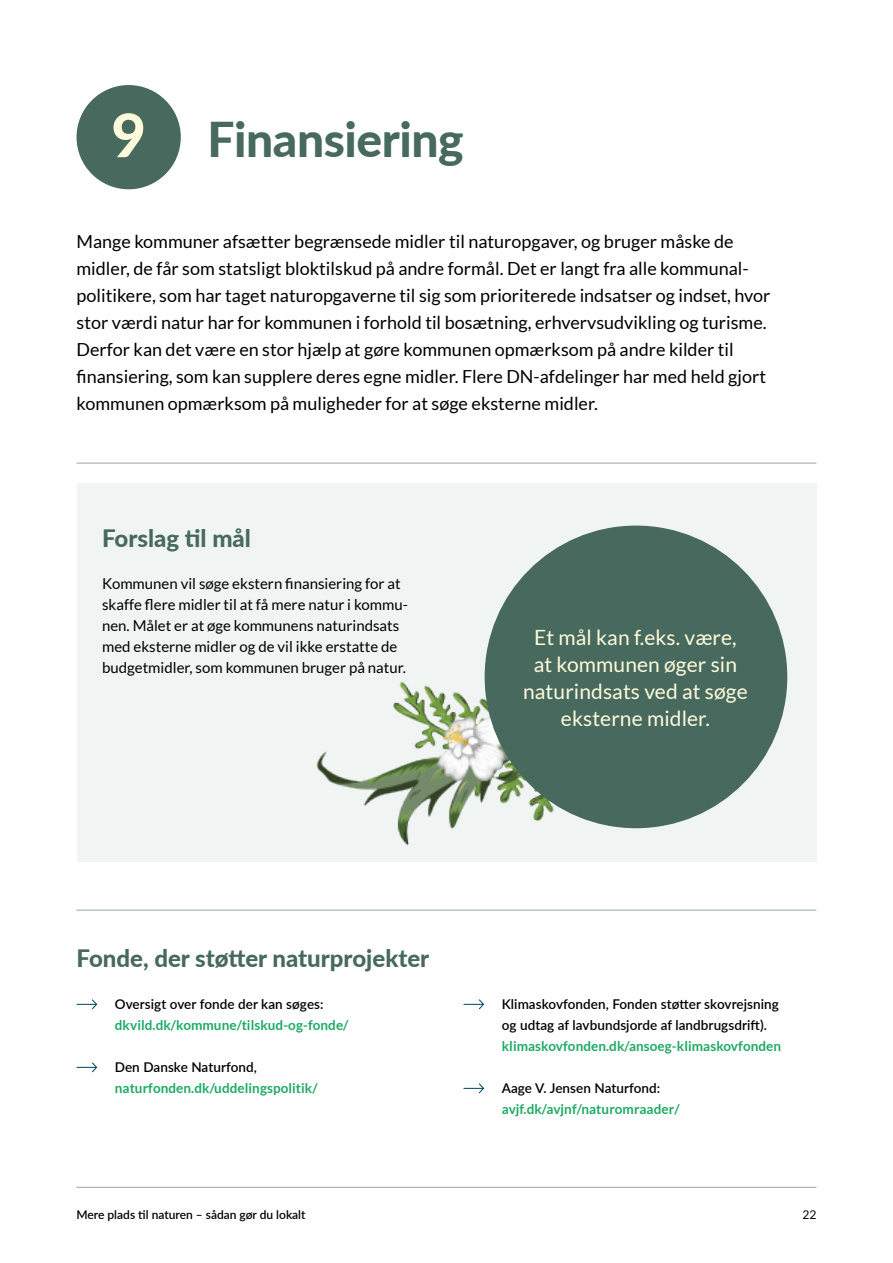
<style>
.page{position:relative;width:893px;height:1263px;background:#fff}
.page>*{position:absolute;margin:0;border:0;box-sizing:border-box;transform-origin:0 0}
.LILLE_FED_RUBRIK{font:800 60px "Lato";color:#fdfadb}
.Rubrik_NY{font:800 48px "Lato";letter-spacing:-.01em;color:#47695e}
.LILLE_FED_RUBRIK-2{font:800 24px "Lato";color:#47695e}
.Fakta_boble_LYS{font:21px/27px "Lato";letter-spacing:.005em;color:#fdfadb;text-align:center}
.Manchet_NY_NY{font:18px/27px "Lato";color:#000}
.BRØDTEKST_NY{font:15px/21px "Lato";color:#000}
.Fakta_BRØD_NY___PIL{font:700 13.5px/21px "Lato";letter-spacing:.005em;color:#1faa64}
.Fakta_BRØD_NY___PIL-2{font:600 13.5px/21px "Lato";letter-spacing:.005em;color:#000}
.t1{font:600 12px "Lato";color:#000}
.t2{font:12px "Lato";color:#000}
.s1{font-weight:600;color:#000}
.s2{font-weight:700;color:#1faa64}
</style>
<div class="page">
<hr style="left:77px;top:1187px;width:739px;height:1px;background:#9daca6">
<hr style="left:77px;top:909px;width:739px;height:2px;background:#9daca6">
<svg style="left:77px;top:999px;width:21px;height:11px"></svg>
<svg style="left:77px;top:1062px;width:21px;height:11px"></svg>
<svg style="left:464px;top:999px;width:20px;height:11px"></svg>
<svg style="left:464px;top:1083px;width:20px;height:11px"></svg>
<div style="left:77px;top:484px;width:739px;height:378px;background:#f0f4f3"></div>
<hr style="left:77px;top:463px;width:739px;height:1px;background:#9daca6">
<div style="left:77px;top:85px;width:104px;height:104px;background:#47695e;border-radius:50%"></div>
<img style="left:316px;top:629px;width:348px;height:217px">
<div style="left:485px;top:526px;width:302px;height:302px;background:#47695e;border-radius:50%"></div>
<p class="LILLE_FED_RUBRIK" style="left:111px;top:91px;width:36px">9</p>
<p class="Rubrik_NY" style="left:207px;top:103px;width:258px">Finansiering</p>
<p class="Manchet_NY_NY" style="left:77px;top:228px;width:695px">Mange kommuner afsætter begrænsede midler til naturopgaver, og bruger måske de midler, de får som statsligt bloktilskud på andre formål. Det er langt fra alle kommunal&shy;politikere, som har taget naturopgaverne til sig som prioriterede indsatser og indset, hvor stor værdi natur har for kommunen i forhold til bosætning, erhvervsudvikling og turisme.<br>Derfor kan det være en stor hjælp at gøre kommunen opmærksom på andre kilder til finansiering, som kan supplere deres egne midler. Flere DN-afdelinger har med held gjort kommunen opmærksom på muligheder for at søge eksterne midler.</p>
<p class="LILLE_FED_RUBRIK-2" style="left:102px;top:520px;width:150px">Forslag til mål</p>
<p class="BRØDTEKST_NY" style="left:102px;top:573px;width:307px">Kommunen vil søge ekstern finansiering for at skaffe flere midler til at få mere natur i kommu&shy;nen. Målet er at øge kommunens naturindsats med eksterne midler og de vil ikke erstatte de budgetmidler, som kommunen bruger på natur.</p>
<p class="Fakta_boble_LYS" style="left:523px;top:624px;width:226px">Et mål kan f.eks. være, at kommunen øger sin naturindsats ved at søge eksterne midler.</p>
<p class="LILLE_FED_RUBRIK-2" style="left:77px;top:940px;width:354px">Fonde, der støtter naturprojekter</p>
<p class="Fakta_BRØD_NY___PIL" style="left:115px;top:993px;width:235px"><span class="s1">Oversigt over fonde der kan søges: </span>dkvild.dk/kommune/tilskud-og-fonde/</p>
<p class="Fakta_BRØD_NY___PIL" style="left:115px;top:1056px;width:204px"><span class="s1">Den Danske Naturfond, </span>naturfonden.dk/uddelingspolitik/</p>
<p class="Fakta_BRØD_NY___PIL-2" style="left:502px;top:993px;width:281px">Klimaskovfonden, Fonden støtter skovrejsning og udtag af lavbundsjorde af landbrugsdrift). <span class="s2">klimaskovfonden.dk/ansoeg-klimaskovfonden</span></p>
<p class="Fakta_BRØD_NY___PIL" style="left:502px;top:1077px;width:179px"><span class="s1">Aage V. Jensen Naturfond: </span>avjf.dk/avjnf/naturomraader/</p>
<p class="t1" style="left:77px;top:1206px;width:231px">Mere plads til naturen – sådan gør du lokalt</p>
<p class="t2" style="left:802px;top:1208px;width:15px">22</p>
</div>
